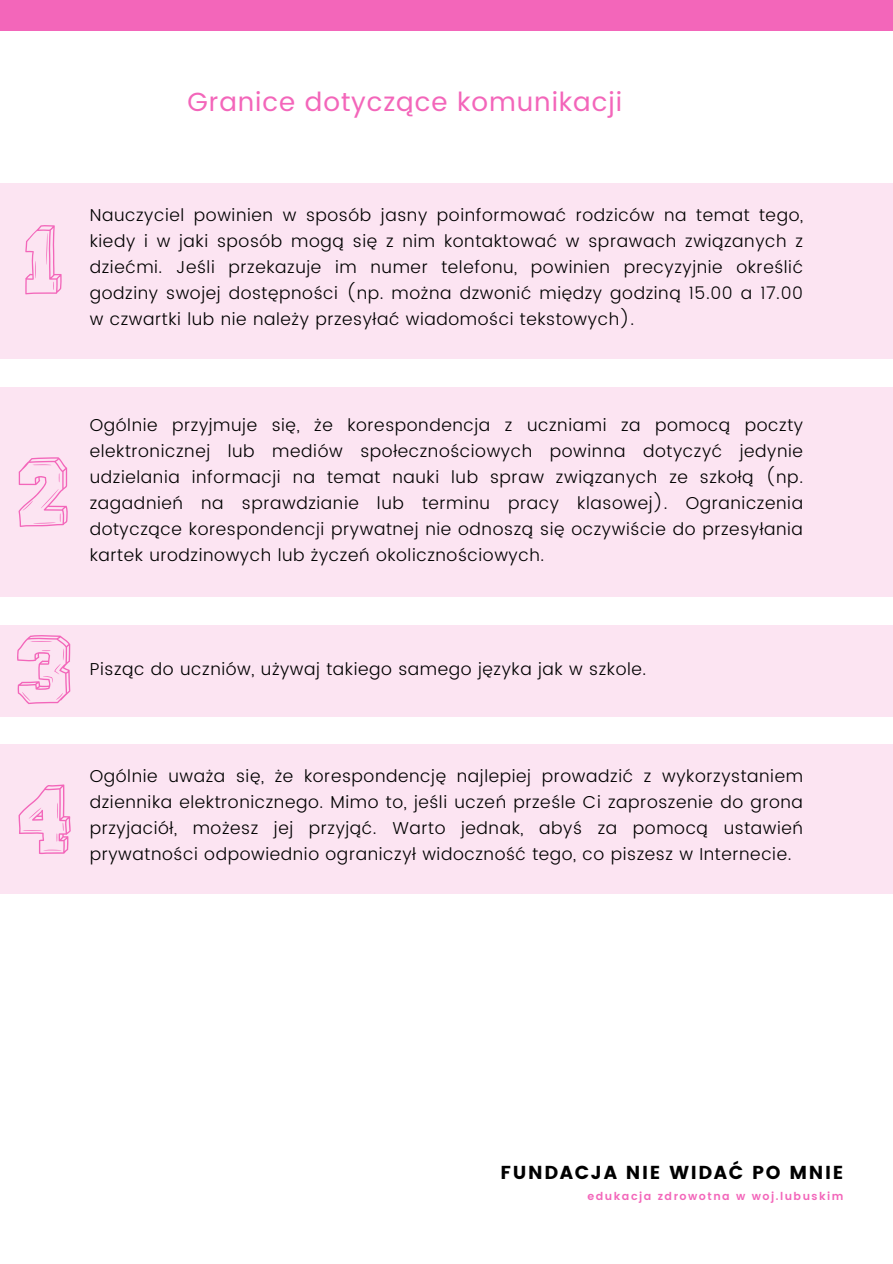
<style>
.page{position:relative;width:893px;height:1264px;background:#fff}
.page>*{position:absolute;margin:0;border:0;box-sizing:border-box;transform-origin:0 0}
.t1{font:26.25px "Poppins";letter-spacing:.035em;color:#f366ba}
.t2{font:18.75px "Poppins";letter-spacing:.09em;color:#000}
.t3{font:300 17.25px/25.8px "Poppins";letter-spacing:.035em;color:#000;text-align:justify}
.t4{font:600 10.95px "Poppins";letter-spacing:.135em;color:#f366ba}
</style>
<div class="page">
<div style="left:0;top:0;width:892px;height:31px;background:#f366ba"></div>
<div style="left:0;top:183px;width:892px;height:176px;background:#fce4f2"></div>
<svg style="left:25px;top:225px;width:36px;height:69px"></svg>
<div style="left:0;top:387px;width:892px;height:210px;background:#fce4f2"></div>
<svg style="left:19px;top:457px;width:49px;height:70px"></svg>
<div style="left:0;top:625px;width:892px;height:91px;background:#fce4f2"></div>
<svg style="left:17px;top:635px;width:53px;height:69px"></svg>
<div style="left:0;top:744px;width:892px;height:150px;background:#fce4f2"></div>
<svg style="left:19px;top:784px;width:51px;height:70px"></svg>
<p class="t1" style="left:187px;top:86px;width:436px">Granice dotyczące komunikacji</p>
<p class="t3" style="left:90px;top:202px;width:714px">Nauczyciel powinien w sposób jasny poinformować rodziców na temat tego, kiedy i w jaki sposób mogą się z nim kontaktować w sprawach związanych z dziećmi. Jeśli przekazuje im numer telefonu, powinien precyzyjnie określić godziny swojej dostępności (np. można dzwonić między godziną 15.00 a 17.00 w czwartki lub nie należy przesyłać wiadomości tekstowych).</p>
<p class="t3" style="left:90px;top:412px;width:714px">Ogólnie przyjmuje się, że korespondencja z uczniami za pomocą poczty elektronicznej lub mediów społecznościowych powinna dotyczyć jedynie udzielania informacji na temat nauki lub spraw związanych ze szkołą (np. zagadnień na sprawdzianie lub terminu pracy klasowej). Ograniczenia dotyczące korespondencji prywatnej nie odnoszą się oczywiście do przesyłania kartek urodzinowych lub życzeń okolicznościowych.</p>
<p class="t3" style="left:90px;top:656px;width:558px">Pisząc do uczniów, używaj takiego samego języka jak w szkole.</p>
<p class="t3" style="left:90px;top:763px;width:714px">Ogólnie uważa się, że korespondencję najlepiej prowadzić z wykorzystaniem dziennika elektronicznego. Mimo to, jeśli uczeń prześle Ci zaproszenie do grona przyjaciół, możesz jej przyjąć. Warto jednak, abyś za pomocą ustawień prywatności odpowiednio ograniczył widoczność tego, co piszesz w Internecie.</p>
<p class="t2" style="left:500px;top:1161px;width:344px">FUNDACJA NIE WIDAĆ PO MNIE</p>
<p class="t4" style="left:587px;top:1190px;width:257px">edukacja zdrowotna w woj.lubuskim</p>
</div>
